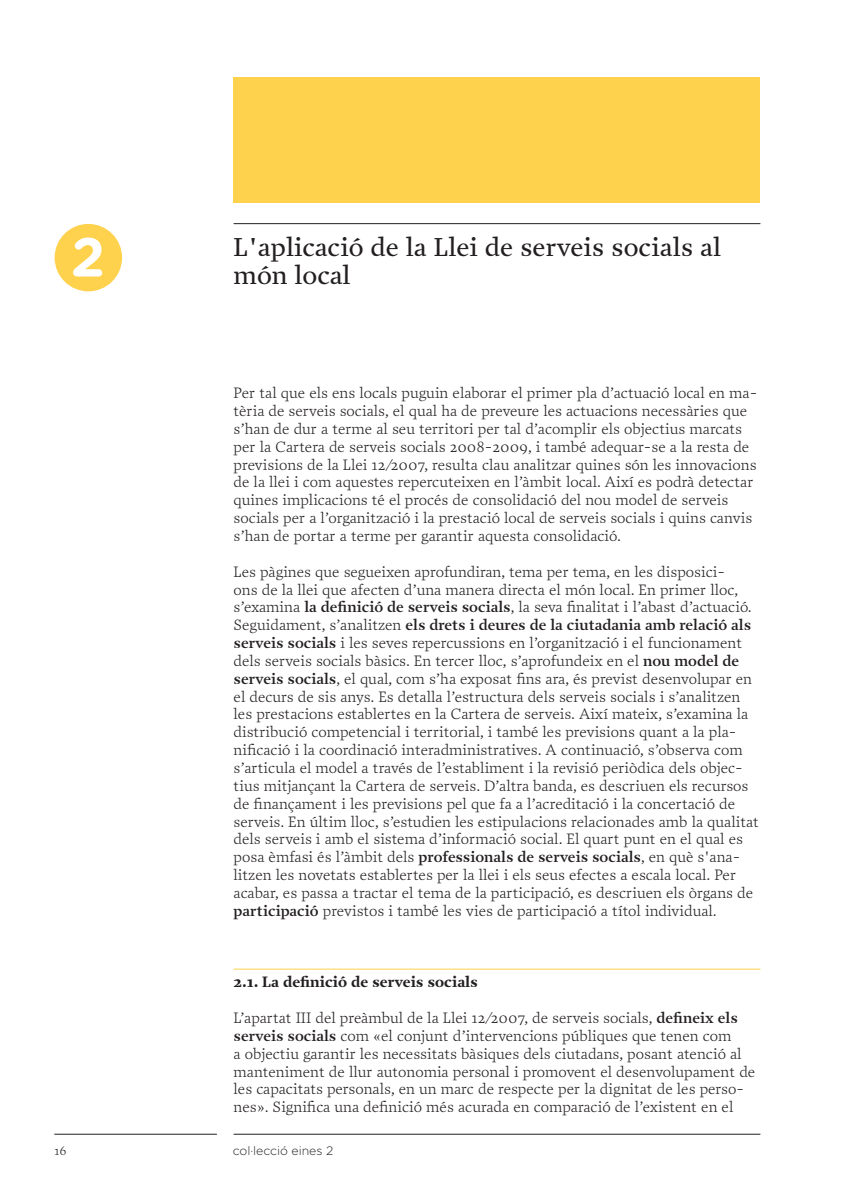
<style>
.page{position:relative;width:844px;height:1190px;background:#fff}
.page>*{position:absolute;margin:0;border:0;box-sizing:border-box;transform-origin:0 0}
.t1{font:700 54.95px "Gotham Rounded";color:#fff}
.t2{font:26.25px/28.9px "Prensa";color:#231f20}
.t3{font:300 15.22px/17.8px "Prensa";color:#231f20}
.t4{font:700 15.22px "Prensa";color:#231f20}
.t5{font:300 12.25px "Gotham Rounded";letter-spacing:-.005em;color:#231f20}
.t6{font:300 12.25px "Prensa";color:#231f20}
.s1{font-weight:600}
</style>
<div class="page">
<hr style="left:54px;top:1134px;width:163px;height:1px;background:#231f20">
<hr style="left:233px;top:1134px;width:527px;height:1px;background:#231f20">
<hr style="left:233px;top:969px;width:527px;height:1px;background:#fed24c">
<div style="left:55px;top:224px;width:67px;height:67px;background:#fed24c;border-radius:50%"></div>
<hr style="left:233px;top:223px;width:527px;height:1px;background:#231f20">
<div style="left:233px;top:77px;width:527px;height:126px;background:#fed24c"></div>
<h1 class="t1" style="left:71px;top:237px;width:36px">2</h1>
<h2 class="t2" style="left:233px;top:234px;width:489px">L'aplicació de la Llei de serveis socials al món local</h2>
<p class="t3" style="left:233px;top:385px;width:525px">Per tal que els ens locals puguin elaborar el primer pla d’actuació local en ma&shy;tèria de serveis socials, el qual ha de preveure les actuacions necessàries que s’han de dur a terme al seu territori per tal d’acomplir els objectius marcats per la Cartera de serveis socials 2008-2009, i també adequar-se a la resta de previsions de la Llei 12/2007, resulta clau analitzar quines són les innovacions de la llei i com aquestes repercuteixen en l’àmbit local. Així es podrà detectar quines implicacions té el procés de consolidació del nou model de serveis socials per a l’organització i la prestació local de serveis socials i quins canvis s’han de portar a terme per garantir aquesta consolidació.</p>
<p class="t3" style="left:233px;top:564px;width:527px">Les pàgines que segueixen aprofundiran, tema per tema, en les disposici-<br>ons de la llei que afecten d’una manera directa el món local. En primer lloc, s’examina <span class="s1">la definició de serveis socials</span>, la seva finalitat i l’abast d’actuació.<br>Seguidament, s’analitzen <span class="s1">els drets i deures de la ciutadania amb relació als serveis socials</span> i les seves repercussions en l’organització i el funcionament dels serveis socials bàsics. En tercer lloc, s’aprofundeix en el <span class="s1">nou model de serveis socials</span>, el qual, com s’ha exposat fins ara, és previst desenvolupar en el decurs de sis anys. Es detalla l’estructura dels serveis socials i s’analitzen les prestacions establertes en la Cartera de serveis. Així mateix, s’examina la distribució competencial i territorial, i també les previsions quant a la pla&shy;nificació i la coordinació interadministratives. A continuació, s’observa com s’articula el model a través de l’establiment i la revisió periòdica dels objec&shy;tius mitjançant la Cartera de serveis. D’altra banda, es descriuen els recursos de finançament i les previsions pel que fa a l’acreditació i la concertació de serveis. En últim lloc, s’estudien les estipulacions relacionades amb la qualitat dels serveis i amb el sistema d’informació social. El quart punt en el qual es posa èmfasi és l’àmbit dels <span class="s1">professionals de serveis socials</span>, en què s'ana&shy;litzen les novetats establertes per la llei i els seus efectes a escala local. Per acabar, es passa a tractar el tema de la participació, es descriuen els òrgans de <span class="s1">participació</span> previstos i també les vies de participació a títol individual.</p>
<p class="t4" style="left:233px;top:976px;width:246px">2.1. La definició de serveis socials</p>
<p class="t3" style="left:233px;top:1010px;width:523px">L’apartat III del preàmbul de la Llei 12/2007, de serveis socials, <span class="s1">defineix els serveis socials</span> com «el conjunt d’intervencions públiques que tenen com<br>a objectiu garantir les necessitats bàsiques dels ciutadans, posant atenció al manteniment de llur autonomia personal i promovent el desenvolupament de les capacitats personals, en un marc de respecte per la dignitat de les perso&shy;nes». Significa una definició més acurada en comparació de l’existent en el</p>
<p class="t6" style="left:54px;top:1146px;width:14px">16</p>
<p class="t5" style="left:233px;top:1145px;width:102px">col·lecció eines 2</p>
</div>
